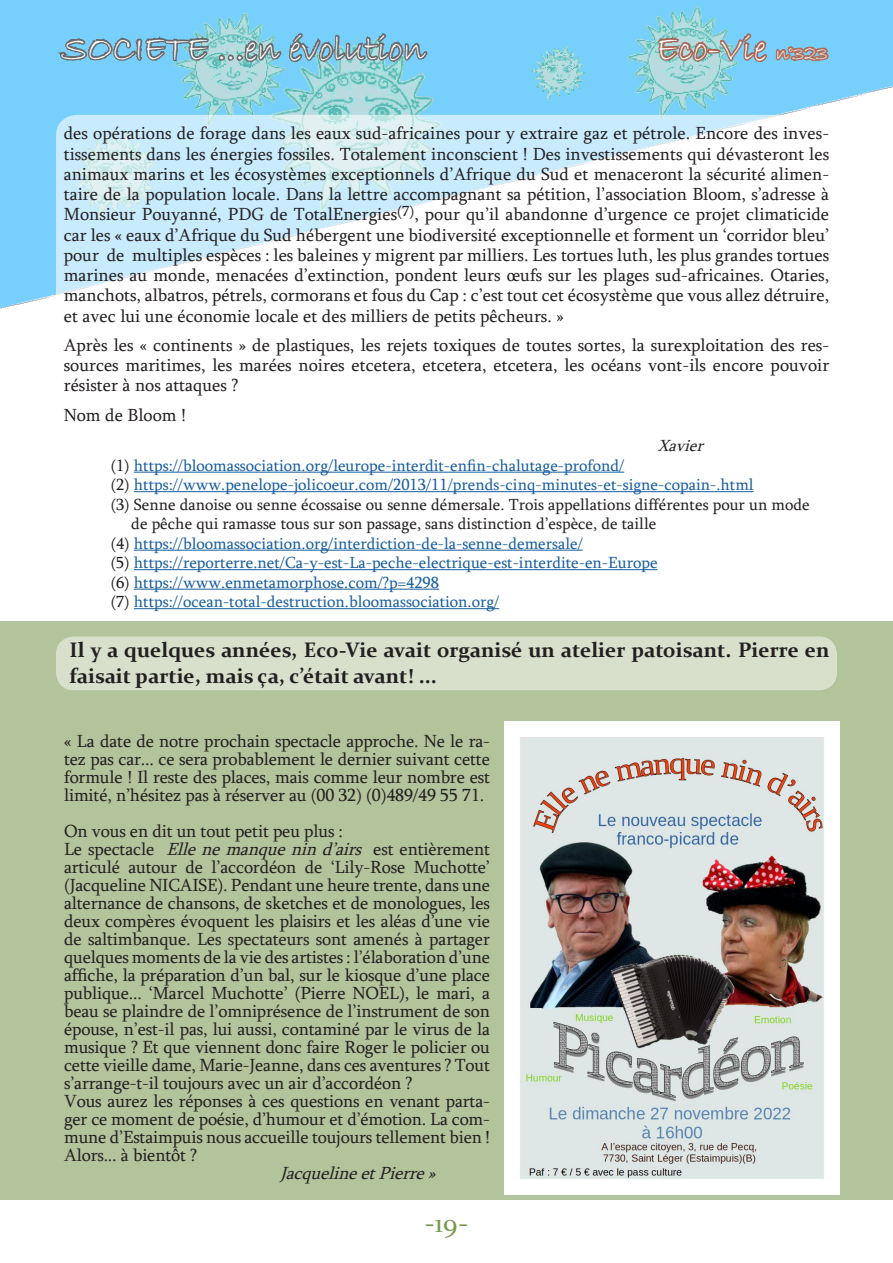
<style>
.page{position:relative;width:893px;height:1263px;background:#fff}
.page>*{position:absolute;margin:0;border:0;box-sizing:border-box;transform-origin:0 0}
.t1{font:36px "Bradley Hand ITC";color:#fff}
.t2{font:27px "Constantia";color:#769b50}
.t3{font:700 21px/25.2px "Constantia";color:#231f20}
.t4{font:18px/18px "Sylfaen";letter-spacing:-.01em;color:#231f20;text-align:justify}
.t5{font:italic 18px "Sylfaen";color:#231f20}
.t6{font:16.5px "Sylfaen";color:#175d9e}
.t7{font:16.5px "Sylfaen";color:#231f20}
.t8{font:italic 16.5px "Sylfaen";color:#231f20}
.s1{font-size:21px}
.s2{color:#231f20}
.s3{font-style:italic}
</style>
<div class="page">
<img style="left:0;top:0;width:893px;height:1200px">
<svg style="left:56px;top:115px;width:781px;height:393px"></svg>
<div style="left:0;top:621px;width:893px;height:578px;background:#b3c39b"></div>
<img style="left:505px;top:721px;width:335px;height:474px">
<div style="left:56px;top:636px;width:781px;height:54px;background:#d8e0cc;border-radius:18px"></div>
<hr style="left:134px;top:472px;width:490px;height:1px;background:#175d9e">
<hr style="left:134px;top:491px;width:620px;height:1px;background:#175d9e">
<hr style="left:134px;top:550px;width:449px;height:1px;background:#175d9e">
<hr style="left:134px;top:569px;width:524px;height:1px;background:#175d9e">
<hr style="left:134px;top:589px;width:305px;height:1px;background:#175d9e">
<hr style="left:134px;top:608px;width:365px;height:1px;background:#175d9e">
<svg style="left:24px;top:16px;width:405px;height:87px;background:#80c5df"></svg>
<svg style="left:656px;top:11px;width:174px;height:72px;background:#89c2d8"></svg>
<p class="t1" style="left:62px;top:26px;width:366px">SOCIETE ...en évolution</p>
<p class="t1" style="left:657px;top:26px;width:173px">Eco-Vie <span class="s1">n°323</span></p>
<p class="t4" style="left:64px;top:123px;width:767px;line-height:20.2px">des opérations de forage dans les eaux sud-africaines pour y extraire gaz et pétrole. Encore des inves&shy;tissements dans les énergies fossiles. Totalement inconscient ! Des investissements qui dévasteront les animaux marins et les écosystèmes exceptionnels d’Afrique du Sud et menaceront la sécurité alimen&shy;taire de la population locale. Dans la lettre accompagnant sa pétition, l’association Bloom, s’adresse à Monsieur Pouyanné, PDG de TotalEnergies<sup>(7)</sup>, pour qu’il abandonne d’urgence ce projet climaticide car les « eaux d’Afrique du Sud hébergent une biodiversité exceptionnelle et forment un ‘corridor bleu’ pour de multiples espèces : les baleines y migrent par milliers. Les tortues luth, les plus grandes tortues marines au monde, menacées d’extinction, pondent leurs œufs sur les plages sud-africaines. Otaries, manchots, albatros, pétrels, cormorans et fous du Cap : c’est tout cet écosystème que vous allez détruire, et avec lui une économie locale et des milliers de petits pêcheurs. »</p>
<p class="t4" style="left:64px;top:334px;width:767px;line-height:20.2px">Après les « continents » de plastiques, les rejets toxiques de toutes sortes, la surexploitation des res&shy;sources maritimes, les marées noires etcetera, etcetera, etcetera, les océans vont-ils encore pouvoir résister à nos attaques ?</p>
<p class="t4" style="left:64px;top:405px;width:124px">Nom de Bloom !</p>
<p class="t8" style="left:658px;top:435px;width:52px">Xavier</p>
<p class="t6" style="left:111px;top:454px;width:515px"><span class="s2">(1)</span> https://bloomassociation.org/leurope-interdit-enfin-chalutage-profond/</p>
<p class="t6" style="left:111px;top:474px;width:644px"><span class="s2">(2)</span> https://www.penelope-jolicoeur.com/2013/11/prends-cinq-minutes-et-signe-copain-.html</p>
<p class="t7" style="left:111px;top:493px;width:700px">(3) Senne danoise ou senne écossaise ou senne démersale. Trois appellations différentes pour un mode</p>
<p class="t7" style="left:131px;top:513px;width:526px">de pêche qui ramasse tous sur son passage, sans distinction d’espèce, de taille</p>
<p class="t6" style="left:111px;top:532px;width:474px"><span class="s2">(4)</span> https://bloomassociation.org/interdiction-de-la-senne-demersale/</p>
<p class="t6" style="left:111px;top:552px;width:548px"><span class="s2">(5)</span> https://reporterre.net/Ca-y-est-La-peche-electrique-est-interdite-en-Europe</p>
<p class="t6" style="left:111px;top:571px;width:330px"><span class="s2">(6)</span> https://www.enmetamorphose.com/?p=4298</p>
<p class="t6" style="left:111px;top:591px;width:390px"><span class="s2">(7)</span> https://ocean-total-destruction.bloomassociation.org/</p>
<p class="t3" style="left:69px;top:637px;width:762px">Il y a quelques années, Eco-Vie avait organisé un atelier patoisant. Pierre en faisait partie, mais ça, c’était avant! ...</p>
<p class="t4" style="left:64px;top:732px;width:427px">« La date de notre prochain spectacle approche. Ne le ra&shy;tez pas car... ce sera probablement le dernier suivant cette formule ! Il reste des places, mais comme leur nombre est limité, n’hésitez pas à réserver au (00 32) (0)489/49 55 71.</p>
<p class="t4" style="left:64px;top:822px;width:280px">On vous en dit un tout petit peu plus :</p>
<p class="t4" style="left:64px;top:840px;width:427px">Le spectacle <span class="s3">Ellenemanquenind’airs</span> est entièrement articulé autour de l’accordéon de ‘Lily-Rose Muchotte’ (Jacqueline NICAISE). Pendant une heure trente, dans une alternance de chansons, de sketches et de monologues, les deux compères évoquent les plaisirs et les aléas d’une vie de saltimbanque. Les spectateurs sont amenés à partager quelques moments de la vie des artistes : l’élaboration d’une affiche, la préparation d’un bal, sur le kiosque d’une place publique... ‘Marcel Muchotte’ (Pierre NOEL), le mari, a beau se plaindre de l’omniprésence de l’instrument de son épouse, n’est-il pas, lui aussi, contaminé par le virus de la musique ? Et que viennent donc faire Roger le policier ou cette vieille dame, Marie-Jeanne, dans ces aventures ? Tout s’arrange-t-il toujours avec un air d’accordéon ?</p>
<p class="t4" style="left:64px;top:1092px;width:427px">Vous aurez les réponses à ces questions en venant parta&shy;ger ce moment de poésie, d’humour et d’émotion. La com&shy;mune d’Estaimpuis nous accueille toujours tellement bien !</p>
<p class="t4" style="left:64px;top:1146px;width:135px">Alors... à bientôt ?</p>
<p class="t5" style="left:280px;top:1161px;width:163px">JacquelineetPierre»</p>
<p class="t2" style="left:425px;top:1205px;width:45px">-19-</p>
</div>
